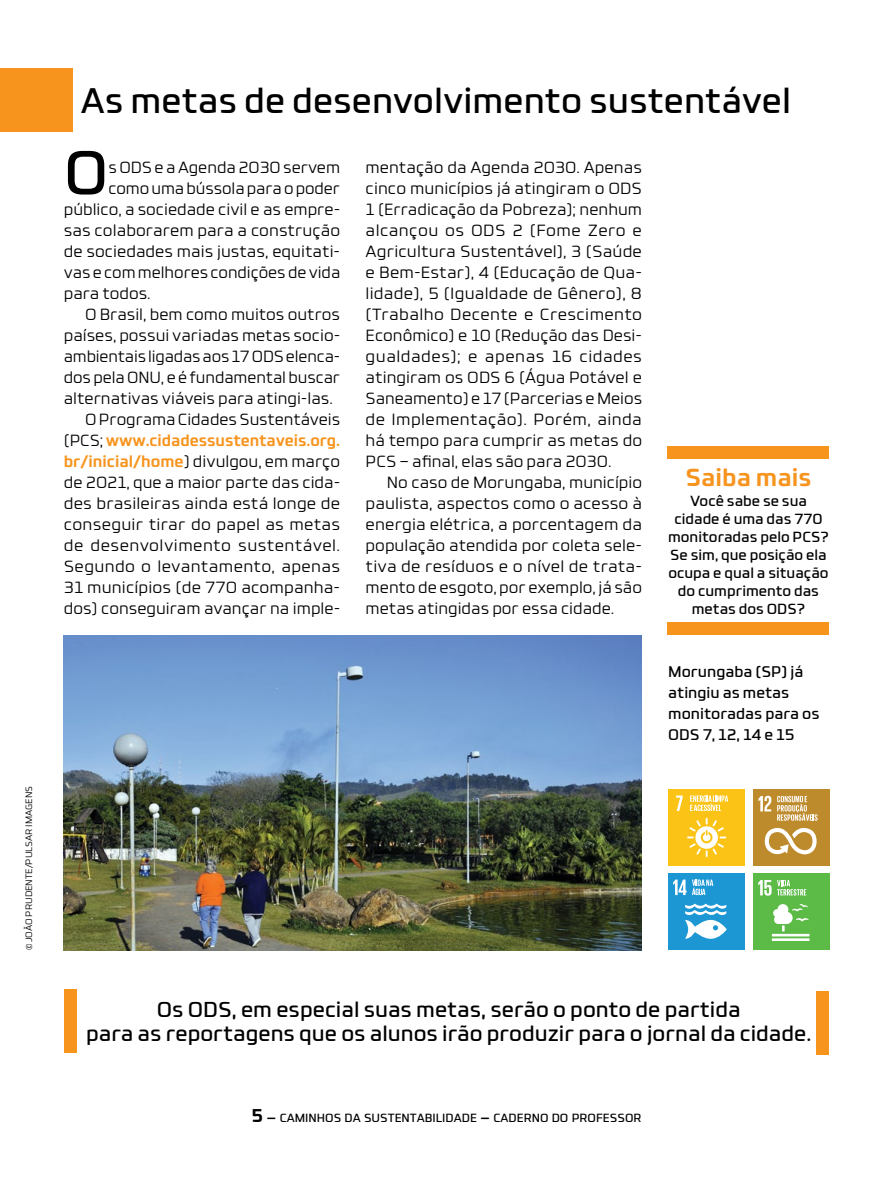
<style>
.page{position:relative;width:893px;height:1191px;background:#fff}
.page>*{position:absolute;margin:0;border:0;box-sizing:border-box;transform-origin:0 0}
.t1{font:500 60.9px "Futo Sans";color:#000}
.t2{font:500 34.5px "Futo Sans";color:#000}
.t3{font:700 24px "Futo Sans";color:#f7941e}
.t4{font:500 21px/24px "Futo Sans";color:#000;text-align:center}
.t5{font:15.75px/21px "Futo Sans";color:#000;text-align:justify}
.t6{font:700 15.75px "Futo Sans";letter-spacing:-.005em;color:#f7941e}
.t7{font:15.75px "Futo Sans";letter-spacing:.03em;color:#000}
.t8{font:15.75px "Futo Sans";letter-spacing:.02em;color:#000}
.t9{font:500 15px/21px "Futo Sans";color:#000}
.t10{font:500 14.25px/18px "Futo Sans";color:#000;text-align:center}
.t11{font:500 11.55px "Futo Sans";color:#000}
.t12{font:9px "Futo Sans";color:#000}
.s1{font-weight:400;color:#000}
.s2{font-weight:700;color:#f7941e}
.s3{font-weight:700;font-size:18px}
.s4{font-size:16.5px}
</style>
<div class="page">
<img style="left:64px;top:635px;width:577px;height:315px">
<div style="left:668px;top:789px;width:77px;height:77px;background:#fac315"></div>
<svg style="left:676px;top:795px;width:7px;height:16px"></svg>
<svg style="left:687px;top:818px;width:39px;height:39px"></svg>
<svg style="left:690px;top:795px;width:38px;height:16px"></svg>
<div style="left:753px;top:789px;width:76px;height:77px;background:#be8b2c"></div>
<svg style="left:758px;top:796px;width:13px;height:15px"></svg>
<svg style="left:765px;top:828px;width:52px;height:26px"></svg>
<svg style="left:777px;top:796px;width:41px;height:24px"></svg>
<div style="left:668px;top:873px;width:76px;height:77px;background:#1c97d4"></div>
<svg style="left:685px;top:903px;width:42px;height:35px"></svg>
<svg style="left:673px;top:879px;width:40px;height:16px"></svg>
<div style="left:753px;top:873px;width:76px;height:77px;background:#5cba47"></div>
<hr style="left:772px;top:933px;width:37px;height:3px;background:#fff">
<hr style="left:772px;top:938px;width:37px;height:3px;background:#fff">
<svg style="left:773px;top:904px;width:36px;height:27px"></svg>
<svg style="left:758px;top:880px;width:48px;height:15px"></svg>
<div style="left:0;top:68px;width:72px;height:63px;background:#f7941e"></div>
<div style="left:668px;top:446px;width:161px;height:13px;background:#f7941e"></div>
<div style="left:668px;top:622px;width:161px;height:13px;background:#f7941e"></div>
<div style="left:64px;top:989px;width:13px;height:63px;background:#f7941e"></div>
<div style="left:816px;top:991px;width:13px;height:63px;background:#f7941e"></div>
<p class="t12" style="left:24px;top:950px;width:164px;rotate:-90deg">© João Prudente/pulsar imagens</p>
<h2 class="t2" style="left:81px;top:81px;width:712px">As metas de desenvolvimento sustentável</h2>
<h1 class="t1" style="left:64px;top:138px;width:38px">O</h1>
<p class="t5" style="left:108px;top:157px;width:233px">s ODS e a Agenda 2030 servem</p>
<p class="t5" style="left:366px;top:157px;width:278px">mentação da Agenda 2030. Apenas cinco municípios já atingiram o ODS 1 (Erradicação da Pobreza); nenhum alcançou os ODS 2 (Fome Zero e Agricultura Sustentável), 3 (Saúde e Bem-Estar), 4 (Educação de Qua&shy;lidade), 5 (Igualdade de Gênero), 8 (Trabalho Decente e Crescimento Econômico) e 10 (Redução das Desi&shy;gualdades); e apenas 16 cidades atingiram os ODS 6 (Água Potável e Saneamento) e 17 (Parcerias e Meios de Implementação). Porém, ainda há tempo para cumprir as metas do PCS − afinal, elas são para 2030.</p>
<p class="t5" style="left:366px;top:472px;width:278px;text-indent:21px">No caso de Morungaba, município paulista, aspectos como o acesso à energia elétrica, a porcentagem da população atendida por coleta sele&shy;tiva de resíduos e o nível de trata&shy;mento de esgoto, por exemplo, já são metas atingidas por essa cidade.</p>
<p class="t5" style="left:108px;top:178px;width:233px">como uma bússola para o poder</p>
<p class="t5" style="left:64px;top:199px;width:278px">público, a sociedade civil e as empre-</p>
<p class="t5" style="left:64px;top:220px;width:278px">sas colaborarem para a construção</p>
<p class="t5" style="left:64px;top:241px;width:278px">de sociedades mais justas, equitati-</p>
<p class="t5" style="left:64px;top:262px;width:278px">vas e com melhores condições de vida</p>
<p class="t5" style="left:64px;top:283px;width:89px">para todos.</p>
<p class="t5" style="left:85px;top:304px;width:257px">O Brasil, bem como muitos outros</p>
<p class="t5" style="left:64px;top:325px;width:276px">países, possui variadas metas socio-</p>
<p class="t5" style="left:64px;top:346px;width:278px">ambientais ligadas aos 17 ODS elenca-</p>
<p class="t5" style="left:64px;top:367px;width:278px">dos pela ONU, e é fundamental buscar</p>
<p class="t5" style="left:64px;top:388px;width:271px">alternativas viáveis para atingi-las.</p>
<p class="t5" style="left:85px;top:409px;width:257px">O Programa Cidades Sustentáveis</p>
<p class="t6" style="left:64px;top:431px;width:278px"><span class="s1">(PCS;</span> www.cidadessustentaveis.org.</p>
<p class="t5" style="left:64px;top:451px;width:278px"><span class="s2">br/inicial/home</span>) divulgou, em março</p>
<p class="t5" style="left:64px;top:472px;width:278px">de 2021, que a maior parte das cida-</p>
<p class="t5" style="left:64px;top:493px;width:278px">des brasileiras ainda está longe de</p>
<p class="t5" style="left:64px;top:514px;width:278px">conseguir tirar do papel as metas</p>
<p class="t7" style="left:64px;top:536px;width:278px">de desenvolvimento sustentável.</p>
<p class="t8" style="left:64px;top:557px;width:278px">Segundo o levantamento, apenas</p>
<p class="t5" style="left:64px;top:577px;width:278px">31 municípios (de 770 acompanha-</p>
<p class="t5" style="left:64px;top:598px;width:278px">dos) conseguiram avançar na imple-</p>
<h3 class="t3" style="left:686px;top:463px;width:127px">Saiba mais</h3>
<p class="t10" style="left:668px;top:492px;width:162px">Você sabe se sua cidade é uma das 770 monitoradas pelo PCS?<br>Se sim, que posição ela ocupa e qual a situação do cumprimento das metas dos ODS?</p>
<p class="t9" style="left:668px;top:661px;width:153px">Morungaba (SP) já atingiu as metas monitoradas para os<br>ODS 7, 12, 14 e 15</p>
<h3 class="t4" style="left:86px;top:997px;width:727px">Os ODS, em especial suas metas, serão o ponto de partida<br>para as reportagens que os alunos irão produzir para o jornal da cidade.</h3>
<p class="t11" style="left:252px;top:1111px;width:391px"><span class="s3">5</span> <span class="s4">−</span> CAMINHOS DA SUSTENTABILIDADE <span class="s4">−</span> CADERNO DO PROFESSOR</p>
</div>
